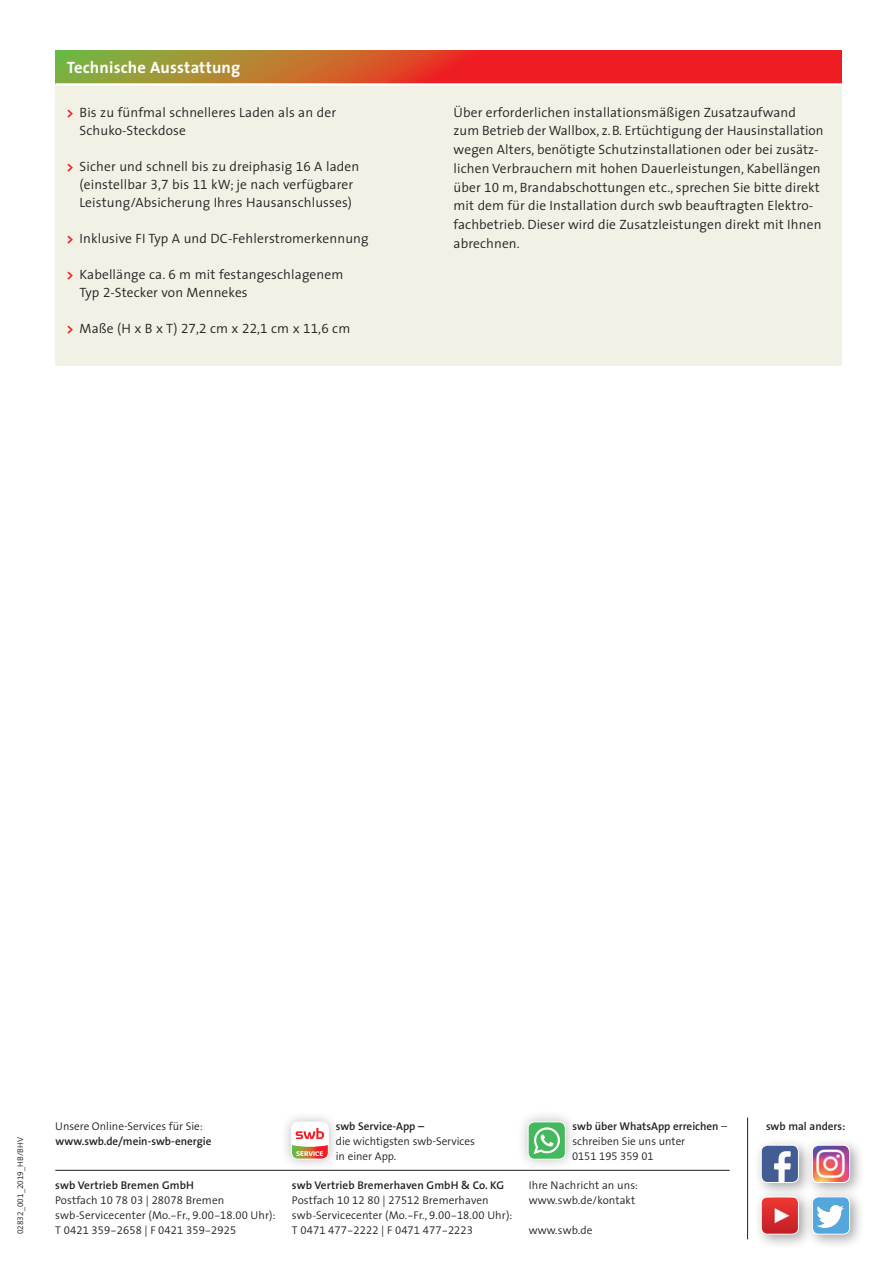
<style>
.page{position:relative;width:893px;height:1263px;background:#fff}
.page>*{position:absolute;margin:0;border:0;box-sizing:border-box;transform-origin:0 0}
.Head_Kasten{font:700 16.5px "The Sans";letter-spacing:.01em;color:#fff}
.Copytext{font:300 13.5px/18.8px "The Sans";letter-spacing:.01em;color:#231f20}
.Copytext-2{font:300 11.25px "The Sans";letter-spacing:.01em;color:#231f20}
.t1{font:11.25px/15px "The Sans LP4 Se Lig";color:#231f20}
.Copytext-3{font:11.25px "The Sans Semi Light Expert";letter-spacing:.01em;color:#231f20}
.Copytext-4{font:600 11.25px "The Sans";letter-spacing:.01em;color:#231f20}
.t2{font:11.25px "The Sans LP6 Se Bld";color:#231f20}
.t3{font:8.25px "The Sans Semi Light Expert";letter-spacing:.005em;color:#231f20}
.t4{font:700 6.3px "Sansa Pro";color:#fff}
.s1{font-weight:700;color:#ee1d23}
.s2{font-family:"The Sans Semi Light Expert";font-weight:400}
.s3{font-family:"The Sans";font-weight:300}
.s4{font-family:"The Sans LP6 Se Bld"}
</style>
<div class="page">
<div style="left:55px;top:73px;width:787px;height:293px;background:#f2f1e6"></div>
<svg style="left:55px;top:50px;width:787px;height:33px;background:#d14c2a"></svg>
<hr style="left:55px;top:83px;width:787px;height:3px;background:#fff">
<hr style="left:55px;top:1170px;width:675px;height:1px;background:#231f20">
<div style="left:280px;top:1110px;width:60px;height:61px;background:#231f20;opacity:.3"></div>
<svg style="left:291px;top:1122px;width:37px;height:37px"></svg>
<div style="left:291px;top:1121px;width:38px;height:38px;border:1px solid #fff;border-radius:6px"></div>
<div style="left:804px;top:1189px;width:61px;height:60px;background:#231f20;opacity:.4"></div>
<svg style="left:814px;top:1198px;width:36px;height:36px"></svg>
<div style="left:812px;top:1196px;width:38px;height:39px;border:1px solid #fff;border-radius:7px"></div>
<div style="left:753px;top:1137px;width:61px;height:61px;background:#231f20;opacity:.4"></div>
<svg style="left:761px;top:1145px;width:37px;height:37px"></svg>
<div style="left:761px;top:1145px;width:38px;height:38px;border:1px solid #fff;border-radius:7px"></div>
<div style="left:753px;top:1189px;width:61px;height:60px;background:#231f20;opacity:.4"></div>
<img style="left:761px;top:1197px;width:37px;height:37px">
<div style="left:761px;top:1196px;width:38px;height:39px;border:1px solid #fff;border-radius:7px"></div>
<div style="left:804px;top:1137px;width:61px;height:61px;background:#231f20;opacity:.4"></div>
<img style="left:812px;top:1145px;width:38px;height:37px">
<div style="left:812px;top:1145px;width:38px;height:38px;border:1px solid #fff;border-radius:7px"></div>
<div style="left:516px;top:1110px;width:61px;height:61px;background:#231f20;opacity:.3"></div>
<svg style="left:528px;top:1122px;width:37px;height:37px"></svg>
<div style="left:528px;top:1121px;width:38px;height:39px;border:1px solid #fff;border-radius:7px"></div>
<hr style="left:747px;top:1117px;width:1px;height:122px;background:#231f20">
<p class="Head_Kasten" style="left:67px;top:54px;width:175px">Technische Ausstattung</p>
<p class="Copytext" style="left:80px;top:103px;width:258px;line-height:18px;text-indent:-13px"><span class="s1">&gt;</span> Bis zu fünfmal schnelleres Laden als an der<br>Schuko-Steckdose</p>
<p class="Copytext" style="left:67px;top:157px;width:294px;line-height:18px;text-align:center"><span class="s1">&gt;</span> Sicher und schnell bis zu dreiphasig <span class="s2">16</span> A laden (einstellbar <span class="s2">3</span>,<span class="s2">7</span> bis <span class="s2">11</span> kW; je nach verfügbarer<br>Leistung/Absicherung Ihres Hausanschlusses)</p>
<p class="Copytext" style="left:67px;top:228px;width:303px"><span class="s1">&gt;</span> Inklusive FI Typ A und DC-Fehlerstromerkennung</p>
<p class="Copytext" style="left:80px;top:265px;width:265px;line-height:18px;text-indent:-13px"><span class="s1">&gt;</span> Kabellänge ca. <span class="s2">6</span> m mit festangeschlagenem<br>Typ <span class="s2">2</span>-Stecker von Mennekes</p>
<p class="Copytext" style="left:67px;top:318px;width:285px"><span class="s1">&gt;</span> Maße (H x B x T) <span class="s2">27</span>,<span class="s2">2</span> cm x <span class="s2">22</span>,<span class="s2">1</span> cm x <span class="s2">11</span>,<span class="s2">6</span> cm</p>
<p class="Copytext" style="left:454px;top:102px;width:371px">Über erforderlichen installationsmäßigen Zusatzaufwand zum Betrieb der Wallbox, z. B. Ertüchtigung der Hausinstallation</p>
<p class="Copytext" style="left:454px;top:140px;width:369px">wegen Alters, benötigte Schutzinstallationen oder bei zusätz&shy;lichen Verbrauchern mit hohen Dauerleistungen, Kabellängen über <span class="s2">10</span> m, Brandabschottungen etc., sprechen Sie bitte direkt mit dem für die Installation durch swb beauftragten Elektro&shy;fachbetrieb. Dieser wird die Zusatzleistungen direkt mit Ihnen abrechnen.</p>
<p class="t3" style="left:13px;top:1234px;width:99px;rotate:-90deg">02832_001_2019<span class="s3">_HB/BHV</span></p>
<p class="t1" style="left:55px;top:1118px;width:149px">Unsere Online-Services für Sie:</p>
<p class="t2" style="left:56px;top:1134px;width:157px">www.swb.de/mein-swb-energie</p>
<p class="Copytext-4" style="left:55px;top:1176px;width:140px">swb Vertrieb Bremen GmbH</p>
<p class="Copytext-2" style="left:55px;top:1191px;width:171px">Postfach <span class="s2">10 78 03</span> | <span class="s2">28078</span> Bremen</p>
<p class="Copytext-2" style="left:55px;top:1206px;width:222px">swb-Servicecenter (Mo.<span class="s2">-</span>Fr., <span class="s2">9.00-18.00</span> Uhr):</p>
<p class="Copytext-3" style="left:55px;top:1221px;width:183px"><span class="s3">T</span> 0421 359-2658 <span class="s3">| F</span> 0421 359-2925</p>
<p class="t4" style="left:296px;top:1149px;width:29px">SERVICE</p>
<p class="t1" style="left:336px;top:1119px;width:140px"><span class="s4">swb Service-App –<br></span>die wichtigsten swb-Services</p>
<p class="t1" style="left:336px;top:1149px;width:62px">in einer App.</p>
<p class="Copytext-4" style="left:292px;top:1176px;width:214px">swb Vertrieb Bremerhaven GmbH &amp; Co. KG</p>
<p class="Copytext-2" style="left:292px;top:1191px;width:198px">Postfach <span class="s2">10 12 80</span> | <span class="s2">27512</span> Bremerhaven</p>
<p class="Copytext-2" style="left:292px;top:1206px;width:222px">swb-Servicecenter (Mo.<span class="s2">-</span>Fr., <span class="s2">9.00-18.00</span> Uhr):</p>
<p class="Copytext-3" style="left:292px;top:1221px;width:183px"><span class="s3">T</span> 0471 477-2222 <span class="s3">| F</span> 0471 477-2223</p>
<p class="t1" style="left:572px;top:1118px;width:157px"><span class="s4">swb über WhatsApp erreichen</span> – schreiben Sie uns unter<br>0151 195 359 01</p>
<p class="Copytext-2" style="left:529px;top:1176px;width:111px">Ihre Nachricht an uns:</p>
<p class="Copytext-2" style="left:529px;top:1191px;width:108px">www.swb.de/kontakt</p>
<p class="Copytext-2" style="left:529px;top:1221px;width:65px">www.swb.de</p>
<p class="t2" style="left:766px;top:1119px;width:81px">swb mal anders:</p>
</div>
